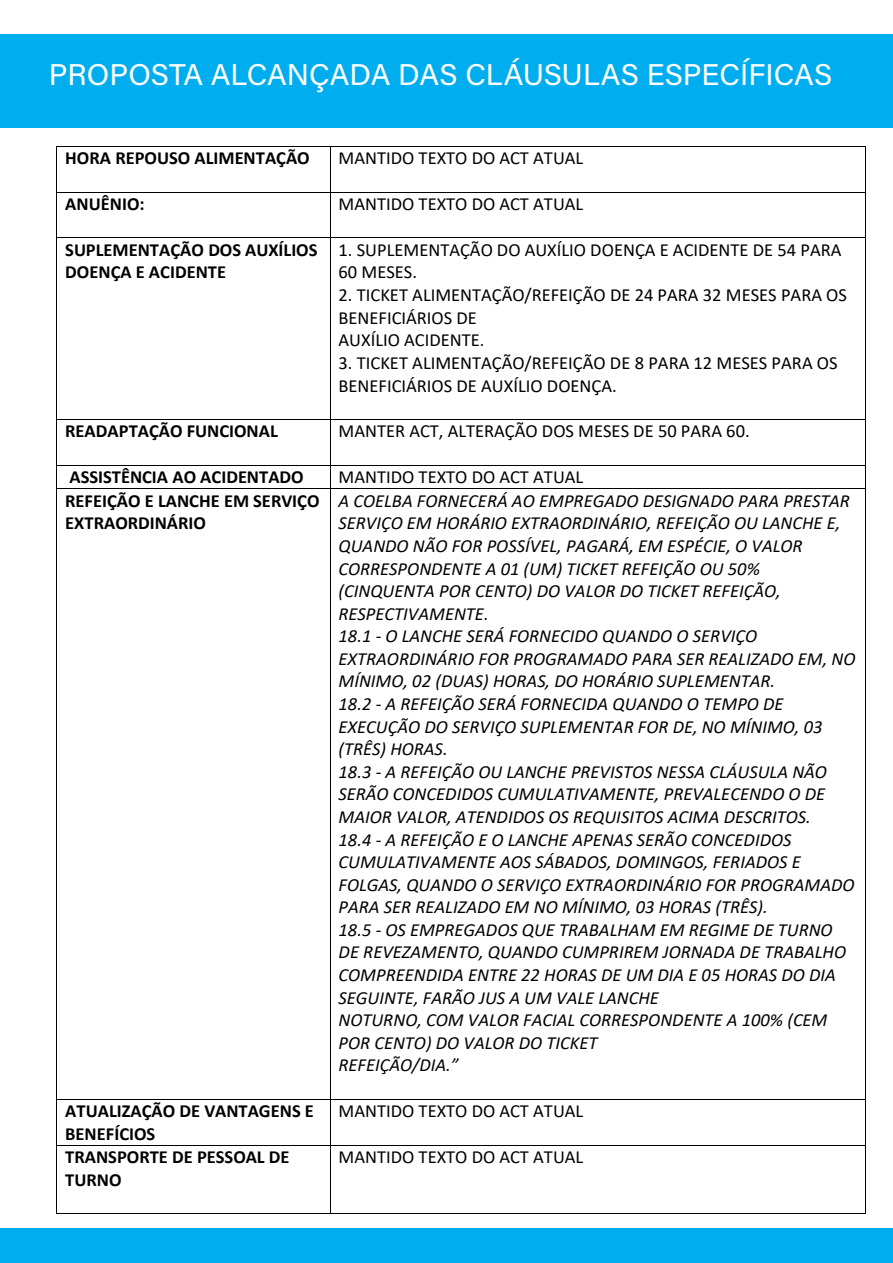
<style>
.page{position:relative;width:893px;height:1263px;background:#fff}
.page>*{position:absolute;margin:0;border:0;box-sizing:border-box;transform-origin:0 0}
.t1{font:30px "Acumin Variable Concept";color:#fff}
.t2{font:italic 18.45px/22.6px "Calibri";color:#000}
.t3{font:18.45px/22.5px "Calibri";color:#000}
.t4{font:700 18.45px/22.5px "Calibri";color:#000}
</style>
<div class="page">
<div style="left:0;top:34px;width:893px;height:94px;background:#00aeef"></div>
<hr style="left:57px;top:146px;width:273px;height:1px;background:#000">
<hr style="left:331px;top:146px;width:534px;height:1px;background:#000">
<hr style="left:57px;top:146px;width:1px;height:46px;background:#000">
<hr style="left:330px;top:146px;width:1px;height:46px;background:#000">
<hr style="left:865px;top:146px;width:1px;height:46px;background:#000">
<hr style="left:57px;top:192px;width:273px;height:1px;background:#000">
<hr style="left:331px;top:192px;width:534px;height:1px;background:#000">
<hr style="left:57px;top:192px;width:1px;height:46px;background:#000">
<hr style="left:330px;top:192px;width:1px;height:46px;background:#000">
<hr style="left:865px;top:192px;width:1px;height:46px;background:#000">
<hr style="left:57px;top:238px;width:273px;height:1px;background:#000">
<hr style="left:331px;top:238px;width:534px;height:1px;background:#000">
<hr style="left:57px;top:238px;width:1px;height:181px;background:#000">
<hr style="left:330px;top:238px;width:1px;height:181px;background:#000">
<hr style="left:865px;top:238px;width:1px;height:181px;background:#000">
<hr style="left:57px;top:419px;width:273px;height:1px;background:#000">
<hr style="left:331px;top:419px;width:534px;height:1px;background:#000">
<hr style="left:57px;top:420px;width:1px;height:45px;background:#000">
<hr style="left:330px;top:420px;width:1px;height:45px;background:#000">
<hr style="left:865px;top:420px;width:1px;height:45px;background:#000">
<hr style="left:57px;top:465px;width:273px;height:1px;background:#000">
<hr style="left:331px;top:465px;width:534px;height:1px;background:#000">
<hr style="left:57px;top:488px;width:273px;height:1px;background:#000">
<svg style="left:330px;top:465px;width:1px;height:24px"></svg>
<hr style="left:331px;top:488px;width:534px;height:1px;background:#000">
<svg style="left:865px;top:465px;width:1px;height:24px"></svg>
<hr style="left:57px;top:489px;width:1px;height:610px;background:#000">
<hr style="left:330px;top:489px;width:1px;height:610px;background:#000">
<hr style="left:865px;top:489px;width:1px;height:610px;background:#000">
<hr style="left:57px;top:1099px;width:273px;height:1px;background:#000">
<hr style="left:331px;top:1099px;width:534px;height:1px;background:#000">
<hr style="left:57px;top:1099px;width:1px;height:46px;background:#000">
<hr style="left:330px;top:1099px;width:1px;height:46px;background:#000">
<hr style="left:865px;top:1099px;width:1px;height:46px;background:#000">
<hr style="left:57px;top:1145px;width:273px;height:1px;background:#000">
<hr style="left:331px;top:1145px;width:534px;height:1px;background:#000">
<hr style="left:57px;top:1145px;width:1px;height:68px;background:#000">
<hr style="left:57px;top:1213px;width:273px;height:1px;background:#000">
<hr style="left:330px;top:1145px;width:1px;height:68px;background:#000">
<hr style="left:331px;top:1213px;width:534px;height:1px;background:#000">
<hr style="left:865px;top:1145px;width:1px;height:68px;background:#000">
<div style="left:0;top:1229px;width:893px;height:34px;background:#00aeef"></div>
<p class="t1" style="left:49px;top:54px;width:785px">PROPOSTA ALCANÇADA DAS CLÁUSULAS ESPECÍFICAS</p>
<p class="t4" style="left:65px;top:147px;width:246px">HORA REPOUSO ALIMENTAÇÃO</p>
<p class="t3" style="left:339px;top:146px;width:246px">MANTIDO TEXTO DO ACT ATUAL</p>
<p class="t4" style="left:65px;top:192px;width:81px">ANUÊNIO:</p>
<p class="t3" style="left:339px;top:192px;width:246px">MANTIDO TEXTO DO ACT ATUAL</p>
<p class="t4" style="left:65px;top:238px;width:254px">SUPLEMENTAÇÃO DOS AUXÍLIOS<br>DOENÇA E ACIDENTE</p>
<p class="t3" style="left:339px;top:238px;width:504px">1. SUPLEMENTAÇÃO DO AUXÍLIO DOENÇA E ACIDENTE DE 54 PARA<br>60 MESES.</p>
<p class="t3" style="left:339px;top:283px;width:510px">2. TICKET ALIMENTAÇÃO/REFEIÇÃO DE 24 PARA 32 MESES PARA OS<br>BENEFICIÁRIOS DE<br>AUXÍLIO ACIDENTE.</p>
<p class="t3" style="left:339px;top:351px;width:501px">3. TICKET ALIMENTAÇÃO/REFEIÇÃO DE 8 PARA 12 MESES PARA OS<br>BENEFICIÁRIOS DE AUXÍLIO DOENÇA.</p>
<p class="t4" style="left:65px;top:420px;width:214px">READAPTAÇÃO FUNCIONAL</p>
<p class="t3" style="left:339px;top:420px;width:413px">MANTER ACT, ALTERAÇÃO DOS MESES DE 50 PARA 60.</p>
<p class="t4" style="left:70px;top:466px;width:236px">ASSISTÊNCIA AO ACIDENTADO</p>
<p class="t3" style="left:339px;top:465px;width:246px">MANTIDO TEXTO DO ACT ATUAL</p>
<p class="t4" style="left:65px;top:489px;width:256px">REFEIÇÃO E LANCHE EM SERVIÇO<br>EXTRAORDINÁRIO</p>
<p class="t2" style="left:339px;top:488px;width:519px">A COELBA FORNECERÁ AO EMPREGADO DESIGNADO PARA PRESTAR SERVIÇO EM HORÁRIO EXTRAORDINÁRIO, REFEIÇÃO OU LANCHE E, QUANDO NÃO FOR POSSÍVEL, PAGARÁ, EM ESPÉCIE, O VALOR CORRESPONDENTE A 01 (UM) TICKET REFEIÇÃO OU 50% (CINQUENTA POR CENTO) DO VALOR DO TICKET REFEIÇÃO, RESPECTIVAMENTE.<br>18.1 - O LANCHE SERÁ FORNECIDO QUANDO O SERVIÇO EXTRAORDINÁRIO FOR PROGRAMADO PARA SER REALIZADO EM, NO MÍNIMO, 02 (DUAS) HORAS, DO HORÁRIO SUPLEMENTAR.<br>18.2 - A REFEIÇÃO SERÁ FORNECIDA QUANDO O TEMPO DE EXECUÇÃO DO SERVIÇO SUPLEMENTAR FOR DE, NO MÍNIMO, 03 (TRÊS) HORAS.<br>18.3 - A REFEIÇÃO OU LANCHE PREVISTOS NESSA CLÁUSULA NÃO SERÃO CONCEDIDOS CUMULATIVAMENTE, PREVALECENDO O DE MAIOR VALOR, ATENDIDOS OS REQUISITOS ACIMA DESCRITOS.<br>18.4 - A REFEIÇÃO E O LANCHE APENAS SERÃO CONCEDIDOS CUMULATIVAMENTE AOS SÁBADOS, DOMINGOS, FERIADOS E FOLGAS, QUANDO O SERVIÇO EXTRAORDINÁRIO FOR PROGRAMADO PARA SER REALIZADO EM NO MÍNIMO, 03 HORAS (TRÊS).<br>18.5 - OS EMPREGADOS QUE TRABALHAM EM REGIME DE TURNO DE REVEZAMENTO, QUANDO CUMPRIREM JORNADA DE TRABALHO COMPREENDIDA ENTRE 22 HORAS DE UM DIA E 05 HORAS DO DIA SEGUINTE, FARÃO JUS A UM VALE LANCHE<br>NOTURNO, COM VALOR FACIAL CORRESPONDENTE A 100% (CEM POR CENTO) DO VALOR DO TICKET<br>REFEIÇÃO/DIA.”</p>
<p class="t4" style="left:65px;top:1100px;width:250px">ATUALIZAÇÃO DE VANTAGENS E<br>BENEFÍCIOS</p>
<p class="t3" style="left:339px;top:1099px;width:246px">MANTIDO TEXTO DO ACT ATUAL</p>
<p class="t4" style="left:65px;top:1145px;width:226px">TRANSPORTE DE PESSOAL DE<br>TURNO</p>
<p class="t3" style="left:339px;top:1145px;width:246px">MANTIDO TEXTO DO ACT ATUAL</p>
</div>
